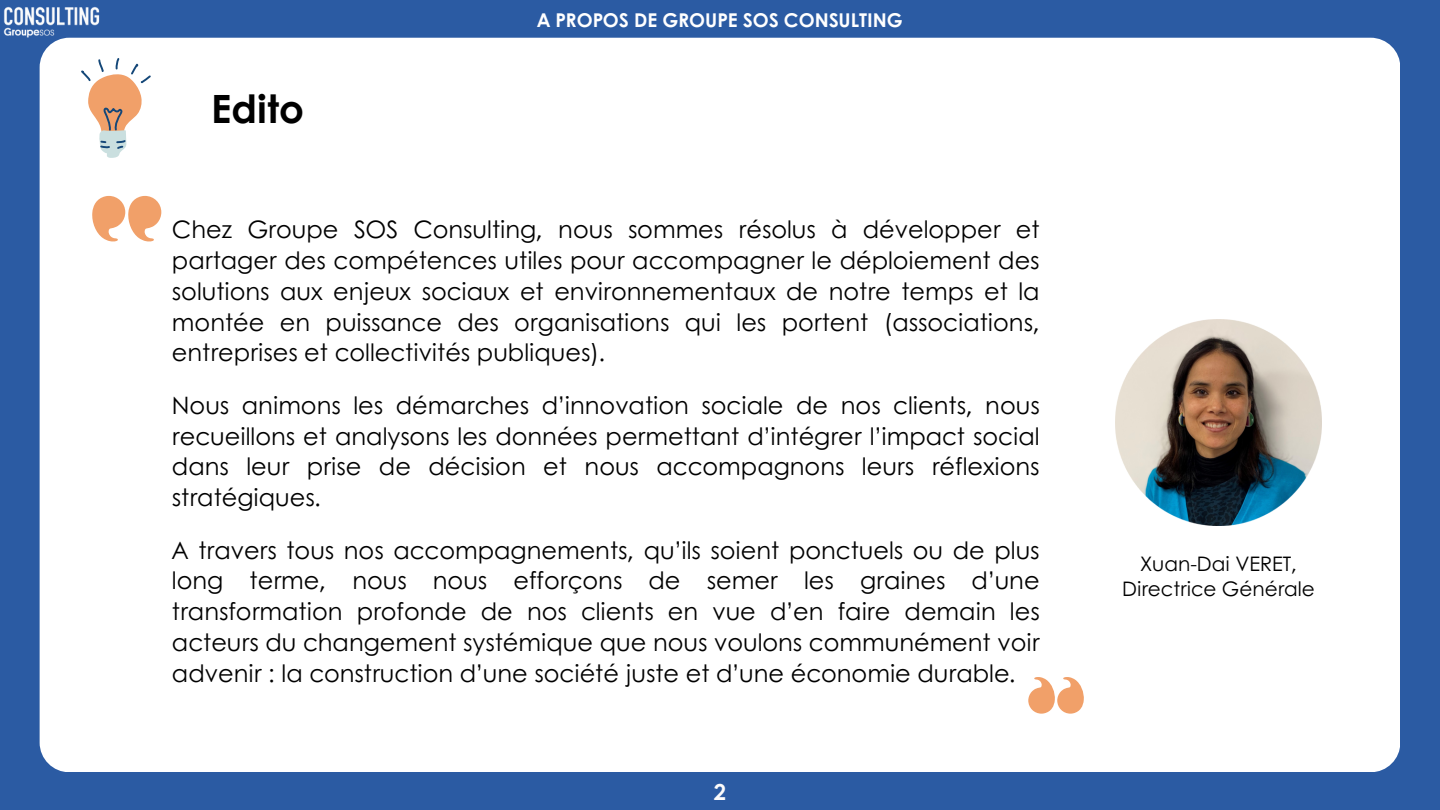
<style>
.page{position:relative;width:1440px;height:810px;background:#2b5ba3}
.page>*{position:absolute;margin:0;border:0;box-sizing:border-box;transform-origin:0 0}
.t1{font:700 39px "Century Gothic";color:#000}
.t2{font:24px/30.8px "Century Gothic";color:#000;text-align:justify}
.t3{font:700 22px "Century Gothic";color:#fcfcfc}
.t4{font:20px/25.5px "Century Gothic";color:#000;text-align:center}
.t5{font:700 19px "Century Gothic";color:#fff}
</style>
<div class="page">
<div style="left:40px;top:38px;width:1360px;height:734px;background:#fff;border-radius:30px"></div>
<img style="left:3px;top:6px;width:98px;height:32px">
<svg style="left:81px;top:58px;width:70px;height:100px"></svg>
<svg style="left:92px;top:196px;width:69px;height:46px"></svg>
<svg style="left:1028px;top:677px;width:56px;height:36px"></svg>
<img style="left:1116px;top:319px;width:206px;height:206px">
<h2 class="t1" style="left:211px;top:80px;width:94px">Edito</h2>
<p class="t5" style="left:537px;top:6px;width:367px">A PROPOS DE GROUPE SOS CONSULTING</p>
<h3 class="t2" style="left:172px;top:213px;width:869px">Chez Groupe SOS Consulting, nous sommes résolus à développer et partager des compétences utiles pour accompagner le déploiement des solutions aux enjeux sociaux et environnementaux de notre temps et la montée en puissance des organisations qui les portent (associations, entreprises et collectivités publiques).</h3>
<p class="t2" style="left:172px;top:389px;width:869px">Nous animons les démarches d’innovation sociale de nos clients, nous recueillons et analysons les données permettant d’intégrer l’impact social dans leur prise de décision et nous accompagnons leurs réflexions stratégiques.</p>
<h1 class="t2" style="left:172px;top:534px;width:869px">A travers tous nos accompagnements, qu’ils soient ponctuels ou de plus long terme, nous nous efforçons de semer les graines d’une transformation profonde de nos clients en vue d’en faire demain les acteurs du changement systémique que nous voulons communément voir advenir : la construction d’une société juste et d’une économie durable.</h1>
<p class="t3" style="left:714px;top:776px;width:14px">2</p>
<h2 class="t4" style="left:1122px;top:550px;width:194px">Xuan-Dai VERET,<br>Directrice Générale</h2>
</div>
